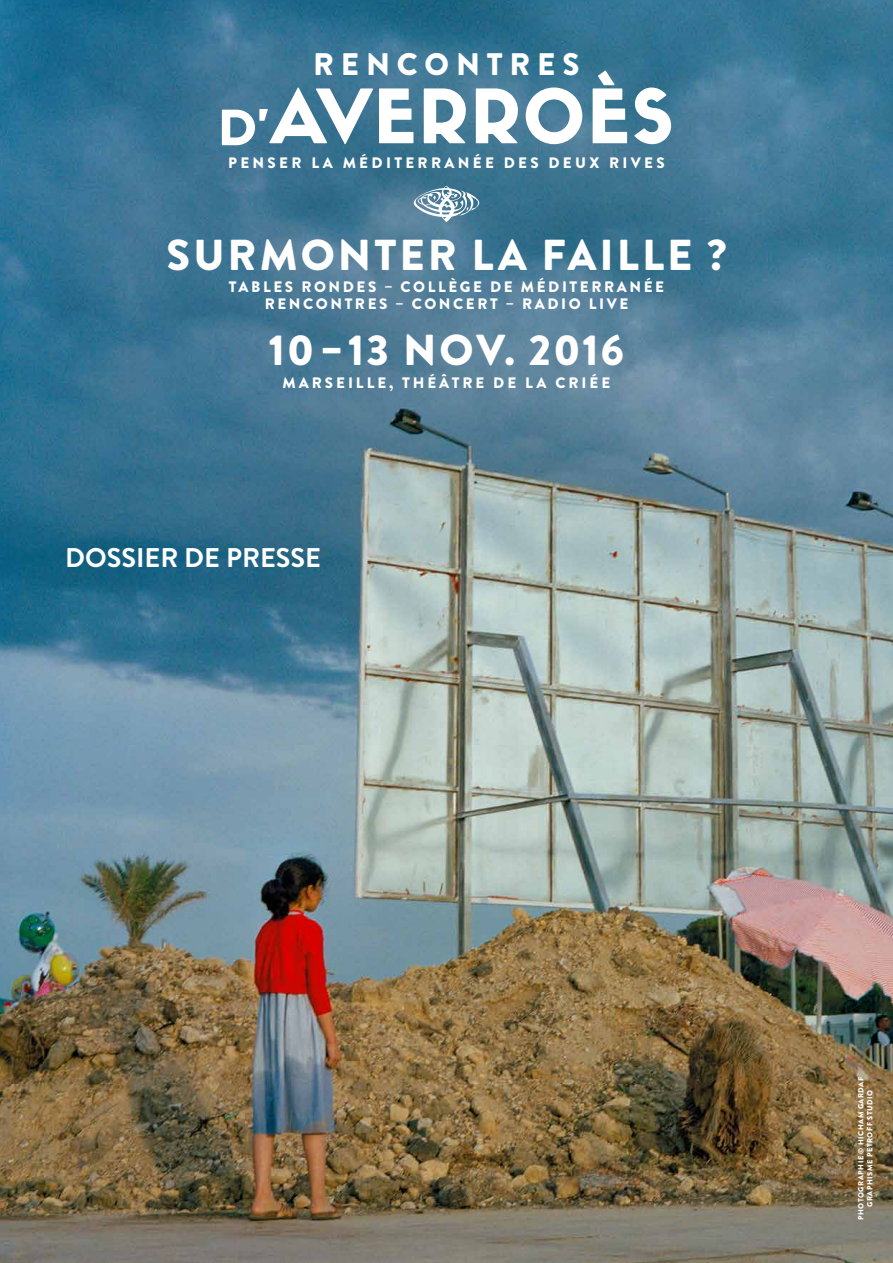
<style>
.page{position:relative;width:893px;height:1263px;background:#fff}
.page>*{position:absolute;margin:0;border:0;box-sizing:border-box;transform-origin:0 0}
.t1{font:900 43.35px "Brandon Grotesque";letter-spacing:.07em;color:#fff}
.t2{font:900 43.35px "Brandon Grotesque";letter-spacing:.05em;color:#fff}
.t3{font:900 31.2px "Brandon Grotesque";letter-spacing:.22em;color:#fff}
.t4{font:700 27px "Brandon Grotesque";color:#fff}
.t5{font:900 15.15px/17.1px "Brandon Grotesque";letter-spacing:.17em;color:#fff;text-align:center}
.t6{font:900 15.15px "Brandon Grotesque";letter-spacing:.22em;color:#fff}
.t7{font:900 15.15px "Brandon Grotesque";letter-spacing:.195em;color:#fff}
.t8{font:900 7.5px/9px "Brandon Grotesque";letter-spacing:.07em;color:#fff;text-align:center}
</style>
<div class="page">
<img style="left:0;top:0;width:893px;height:1263px">
<svg style="left:410px;top:186px;width:70px;height:36px"></svg>
<svg style="left:222px;top:71px;width:449px;height:74px"></svg>
<h2 class="t3" style="left:313px;top:42px;width:268px">RENCONTRES</h2>
<p class="t6" style="left:228px;top:152px;width:438px">PENSER LA MÉDITERRANÉE DES DEUX RIVES</p>
<h1 class="t1" style="left:167px;top:224px;width:561px">SURMONTER LA FAILLE ?</h1>
<p class="t5" style="left:229px;top:278px;width:437px">TABLES RONDES – COLLÈGE DE MÉDITERRANÉE<br>R ENCONTRES – CONCERT – R ADIO LIVE</p>
<h1 class="t2" style="left:269px;top:319px;width:357px">10 - 13 NOV. 2016</h1>
<p class="t7" style="left:283px;top:372px;width:329px">MARSEILLE, THÉÂTRE DE LA CRIÉE</p>
<h3 class="t4" style="left:65px;top:539px;width:257px">DOSSIER DE PRESSE</h3>
<p class="t8" style="left:856px;top:1220px;width:145px;rotate:-90deg">PHOTOGRAPHIE © H ICHAM GARDAF<br>GRAPHISME PETROFF STUDIO</p>
</div>
